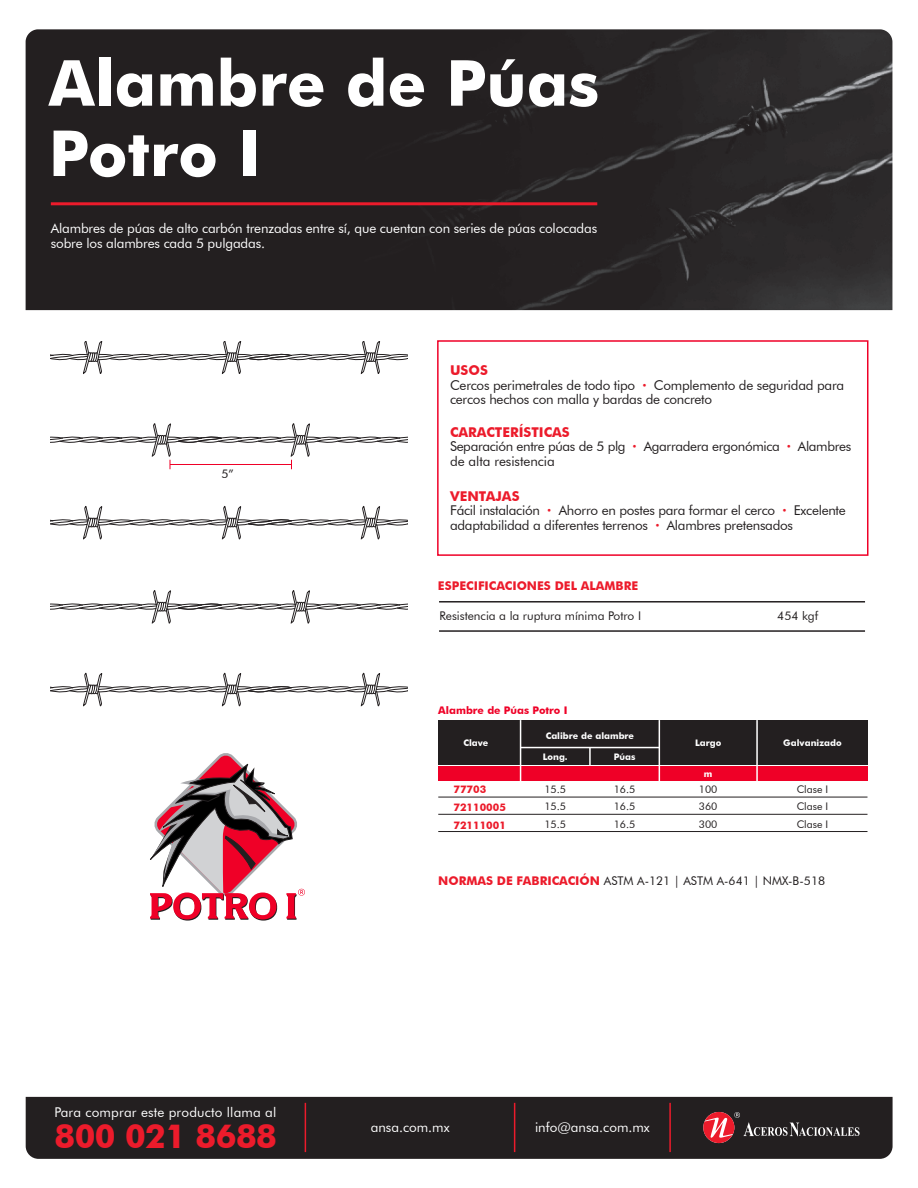
<style>
.page{position:relative;width:918px;height:1188px;background:#fff}
.page>*{position:absolute;margin:0;border:0;box-sizing:border-box;transform-origin:0 0}
.t1{font:700 63.45px/70.3px "Futura BT";color:#fff}
.t2{font:700 33.15px "Futura BT";letter-spacing:-.015em;color:#ec1b2b}
.t3{font:13.5px/14.7px "Futura BT";letter-spacing:-.02em;color:#231f20}
.t4{font:13.5px/14.7px "Futura BT";letter-spacing:-.01em;color:#fff}
.t5{font:13.5px "Futura BT";letter-spacing:.015em;color:#fff}
.t6{font:12px "Futura BT";color:#231f20}
.t7{font:700 12px "Futura BT";color:#ec1b2b}
.t8{font:10.5px/17.4px "Futura BT";color:#231f20;text-align:justify}
.t9{font:700 10.5px/17.9px "Futura BT";color:#ec1b2b}
.t10{font:700 10.5px "Futura BT";color:#ef0027}
.t11{font:700 9px "Futura BT";color:#fff}
.s1{font-weight:700;color:#ec1b2b}
</style>
<div class="page">
<img style="left:26px;top:29px;width:866px;height:281px">
<hr style="left:51px;top:202px;width:546px;height:3px;background:#ec1b2b">
<hr style="left:439px;top:601px;width:426px;height:2px;background:#231f20">
<hr style="left:439px;top:630px;width:426px;height:2px;background:#231f20">
<div style="left:437px;top:340px;width:431px;height:216px;border:2px solid #ef0027"></div>
<div style="left:438px;top:720px;width:430px;height:45px;background:#231f20"></div>
<div style="left:438px;top:766px;width:430px;height:15px;background:#ef0027"></div>
<hr style="left:438px;top:797px;width:430px;height:1px;background:#231f20">
<hr style="left:756px;top:720px;width:2px;height:65px;background:#fff">
<hr style="left:520px;top:720px;width:1px;height:65px;background:#fff">
<hr style="left:659px;top:720px;width:1px;height:65px;background:#fff">
<hr style="left:438px;top:814px;width:430px;height:1px;background:#231f20">
<hr style="left:521px;top:747px;width:138px;height:1px;background:#fff">
<svg style="left:589px;top:748px;width:2px;height:17px"></svg>
<hr style="left:438px;top:831px;width:430px;height:1px;background:#231f20">
<svg style="left:51px;top:341px;width:357px;height:33px"></svg>
<svg style="left:51px;top:423px;width:357px;height:46px"></svg>
<svg style="left:51px;top:506px;width:357px;height:34px"></svg>
<svg style="left:51px;top:590px;width:357px;height:34px"></svg>
<svg style="left:51px;top:673px;width:357px;height:34px"></svg>
<svg style="left:150px;top:753px;width:155px;height:168px"></svg>
<div style="left:26px;top:1097px;width:867px;height:62px;background:#231f20"></div>
<hr style="left:305px;top:1103px;width:1px;height:49px;background:#ec1b2b">
<hr style="left:514px;top:1103px;width:1px;height:49px;background:#ec1b2b">
<hr style="left:669px;top:1103px;width:2px;height:49px;background:#ec1b2b">
<svg style="left:703px;top:1112px;width:157px;height:31px;background:#55393b"></svg>
<h1 class="t1" style="left:49px;top:47px;width:552px">Alambre de Púas<br>Potro I</h1>
<p class="t4" style="left:51px;top:221px;width:548px">Alambres de púas de alto carbón trenzadas entre sí, que cuentan con series de púas colocadas sobre los alambres cada 5 pulgadas.</p>
<p class="t6" style="left:221px;top:467px;width:14px">5”</p>
<p class="t5" style="left:54px;top:1104px;width:223px">Para comprar este producto llama al</p>
<h2 class="t2" style="left:54px;top:1116px;width:224px">800 021 8688</h2>
<p class="t3" style="left:450px;top:363px;width:396px"><span class="s1">USOS<br></span>Cercos perimetrales de todo tipo <span class="s1">·</span> Complemento de seguridad para cercos hechos con malla y bardas de concreto</p>
<p class="t3" style="left:450px;top:424px;width:403px"><span class="s1">CARACTERÍSTICAS<br></span>Separación entre púas de 5 plg <span class="s1">·</span> Agarradera ergonómica <span class="s1">·</span> Alambres de alta resistencia</p>
<p class="t3" style="left:450px;top:488px;width:397px"><span class="s1">VENTAJAS<br></span>Fácil instalación <span class="s1">·</span> Ahorro en postes para formar el cerco <span class="s1">·</span> Excelente adaptabilidad a diferentes terrenos <span class="s1">·</span> Alambres pretensados</p>
<p class="t7" style="left:438px;top:578px;width:202px">ESPECIFICACIONES DEL ALAMBRE</p>
<p class="t6" style="left:439px;top:608px;width:203px">Resistencia a la ruptura mínima Potro I</p>
<p class="t6" style="left:777px;top:608px;width:43px">454 kgf</p>
<p class="t10" style="left:438px;top:704px;width:131px">Alambre de Púas Potro I</p>
<p class="t11" style="left:463px;top:738px;width:26px">Clave</p>
<p class="t9" style="left:453px;top:780px;width:54px">77703<br>72110005<br>72111001</p>
<p class="t11" style="left:546px;top:730px;width:90px">Calibre de alambre</p>
<p class="t11" style="left:543px;top:751px;width:26px">Long.</p>
<p class="t11" style="left:614px;top:751px;width:23px">Púas</p>
<p class="t8" style="left:544px;top:780px;width:23px">15.5<br>15.5<br>15.5</p>
<p class="t8" style="left:614px;top:780px;width:23px">16.5<br>16.5<br>16.5</p>
<p class="t11" style="left:695px;top:738px;width:28px">Largo</p>
<p class="t8" style="left:699px;top:780px;width:20px">100<br>360<br>300</p>
<p class="t11" style="left:704px;top:768px;width:10px">m</p>
<p class="t11" style="left:783px;top:738px;width:60px">Galvanizado</p>
<p class="t8" style="left:797px;top:780px;width:33px">Clase I Clase I Clase I</p>
<p class="t6" style="left:438px;top:874px;width:388px"><span class="s1">NORMAS DE FABRICACIÓN</span> ASTM A-121 | ASTM A-641 | NMX-B-518</p>
<p class="t4" style="left:371px;top:1119px;width:80px">ansa.com.mx</p>
<p class="t4" style="left:535px;top:1119px;width:116px">info@ansa.com.mx</p>
</div>
